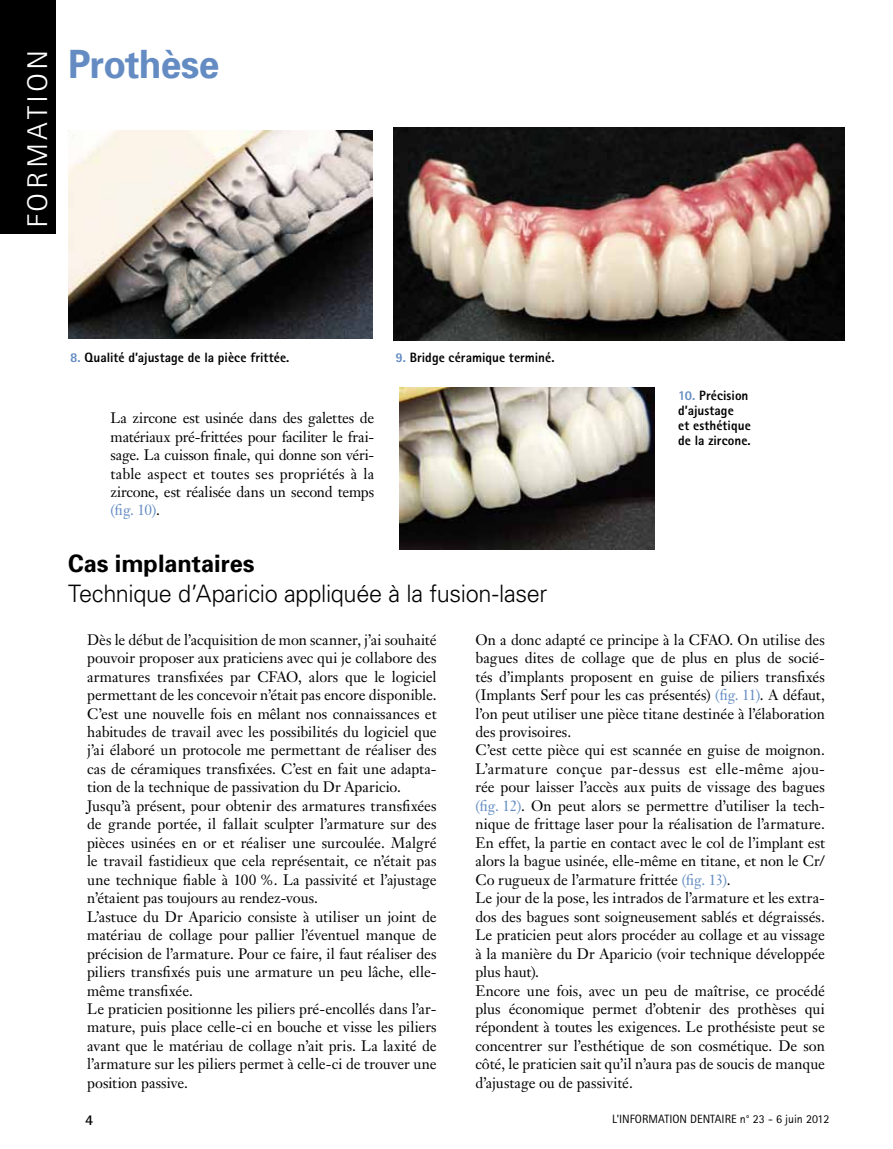
<style>
.page{position:relative;width:893px;height:1149px;background:#fff}
.page>*{position:absolute;margin:0;border:0;box-sizing:border-box;transform-origin:0 0}
.t1{font:700 39px "Univers";letter-spacing:-.02em;color:#648cc3;scale:.95 1}
.t2{font:300 28.5px "Rotis Sans Serif";letter-spacing:.1em;color:#fff;scale:1.16 1}
.t3{font:300 24px "Univers";letter-spacing:-.015em;color:#000}
.t4{font:700 24px "Univers";color:#000}
.t5{font:15px/18.5px "Janson Text";color:#000}
.t6{font:700 15px "Rotis Sans Serif";color:#000}
.t7{font:800 13.5px/15px "Rotis Sans Serif";letter-spacing:.005em;color:#000}
.t8{font:12px "Rotis Sans Serif";color:#000}
.s1{color:#648cc3}
</style>
<div class="page">
<div style="left:0;top:0;width:55px;height:234px;background:#000"></div>
<img style="left:399px;top:387px;width:256px;height:162px">
<img style="left:68px;top:130px;width:304px;height:208px">
<img style="left:393px;top:128px;width:451px;height:212px">
<h2 class="t2" style="left:21px;top:228px;width:156px;rotate:-90deg">formation</h2>
<h1 class="t1" style="left:68px;top:40px;width:161px">Prothèse</h1>
<p class="t7" style="left:70px;top:349px;width:221px"><span class="s1">8.</span> Qualité d’ajustage de la pièce frittée.</p>
<p class="t7" style="left:395px;top:349px;width:161px"><span class="s1">9.</span> Bridge céramique terminé.</p>
<p class="t5" style="left:111px;top:408px;width:265px;text-align:justify">La zircone est usinée dans des galettes de matériaux pré-frittées pour faciliter le frai&shy;sage. La cuisson finale, qui donne son véri&shy;table aspect et toutes ses propriétés à la zircone, est réalisée dans un second temps <span class="s1">(fig. 10)</span>.</p>
<h3 class="t4" style="left:68px;top:549px;width:188px">Cas implantaires</h3>
<h3 class="t3" style="left:68px;top:579px;width:481px">Technique d’Aparicio appliquée à la fusion-laser</h3>
<p class="t7" style="left:678px;top:387px;width:74px"><span class="s1">10.</span> Précision d’ajustage<br>et esthétique de la zircone.</p>
<p class="t5" style="left:87px;top:630px;width:351px">Dès le début de l’acquisition de mon scanner, j’ai souhaité pouvoir proposer aux praticiens avec qui je collabore des armatures transfixées par CFAO, alors que le logiciel permettant de les concevoir n’était pas encore disponible.<br>C’est une nouvelle fois en mêlant nos connaissances et habitudes de travail avec les possibilités du logiciel que j’ai élaboré un protocole me permettant de réaliser des cas de céramiques transfixées. C’est en fait une adapta&shy;tion de la technique de passivation du Dr Aparicio.<br>Jusqu’à présent, pour obtenir des armatures transfixées de grande portée, il fallait sculpter l’armature sur des pièces usinées en or et réaliser une surcoulée. Malgré le travail fastidieux que cela représentait, ce n’était pas une technique fiable à 100 %. La passivité et l’ajustage n’étaient pas toujours au rendez-vous.<br>L’astuce du Dr Aparicio consiste à utiliser un joint de matériau de collage pour pallier l’éventuel manque de précision de l’armature. Pour ce faire, il faut réaliser des piliers transfixés puis une armature un peu lâche, elle&shy;même transfixée.<br>Le praticien positionne les piliers pré-encollés dans l’ar&shy;mature, puis place celle-ci en bouche et visse les piliers avant que le matériau de collage n’ait pris. La laxité de l’armature sur les piliers permet à celle-ci de trouver une position passive.</p>
<p class="t5" style="left:475px;top:630px;width:351px">On a donc adapté ce principe à la CFAO. On utilise des bagues dites de collage que de plus en plus de socié&shy;tés d’implants proposent en guise de piliers transfixés (Implants Serf pour les cas présentés) <span class="s1">(fig. 11)</span>. A défaut, l’on peut utiliser une pièce titane destinée à l’élaboration des provisoires.<br>C’est cette pièce qui est scannée en guise de moignon.<br>L’armature conçue par-dessus est elle-même ajou&shy;rée pour laisser l’accès aux puits de vissage des bagues <span class="s1">(fig. 12)</span>. On peut alors se permettre d’utiliser la tech&shy;nique de frittage laser pour la réalisation de l’armature.<br>En effet, la partie en contact avec le col de l’implant est alors la bague usinée, elle-même en titane, et non le Cr/ Co rugueux de l’armature frittée <span class="s1">(fig. 13)</span>.<br>Le jour de la pose, les intrados de l’armature et les extra&shy;dos des bagues sont soigneusement sablés et dégraissés.<br>Le praticien peut alors procéder au collage et au vissage à la manière du Dr Aparicio (voir technique développée plus haut).<br>Encore une fois, avec un peu de maîtrise, ce procédé plus économique permet d’obtenir des prothèses qui répondent à toutes les exigences. Le prothésiste peut se concentrer sur l’esthétique de son cosmétique. De son côté, le praticien sait qu’il n’aura pas de soucis de manque d’ajustage ou de passivité.</p>
<p class="t6" style="left:85px;top:1110px;width:10px">4</p>
<p class="t8" style="left:612px;top:1111px;width:219px">L’INFORMATION DENTAIRE n° 23 - 6 juin 2012</p>
</div>
